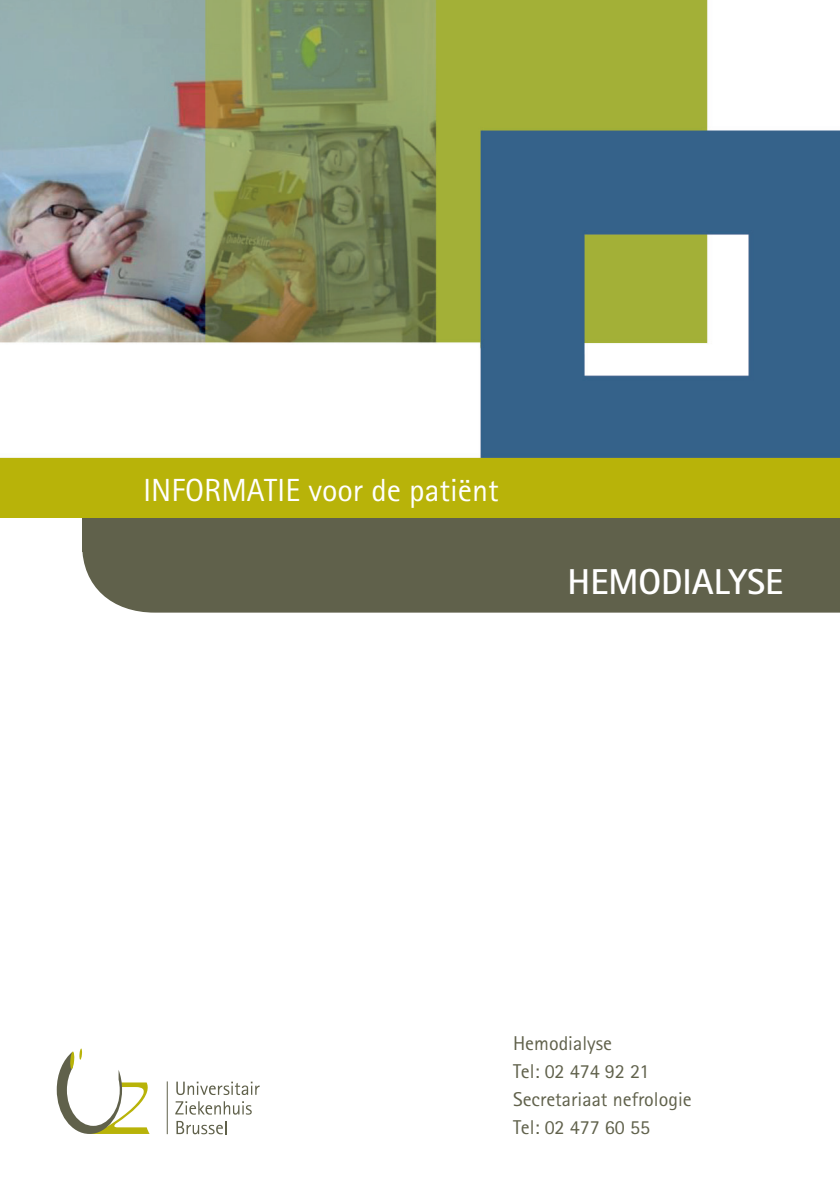
<style>
.page{position:relative;width:840px;height:1191px;background:#fff}
.page>*{position:absolute;margin:0;border:0;box-sizing:border-box;transform-origin:0 0}
.t1{font:700 36px "Rotis Sans Serif Std";color:#fff}
.t2{font:32px "Rotis Sans Serif Std";color:#fff}
.t3{font:20px "Rotis Sans Serif Std";color:#60614b}
</style>
<div class="page">
<div style="left:82px;top:510px;width:757px;height:42px;background:#60614b"></div>
<img style="left:0;top:0;width:839px;height:458px">
<div style="left:82px;top:552px;width:757px;height:60px;background:#60614b"></div>
<div style="left:0;top:458px;width:839px;height:60px;background:#b8b309"></div>
<svg style="left:57px;top:1048px;width:92px;height:86px"></svg>
<hr style="left:167px;top:1081px;width:1px;height:53px;background:#60614b">
<svg style="left:176px;top:1081px;width:83px;height:14px"></svg>
<svg style="left:175px;top:1101px;width:76px;height:13px"></svg>
<svg style="left:176px;top:1120px;width:50px;height:14px"></svg>
<p class="t2" style="left:143px;top:471px;width:357px">INFORMATIE voor de patiënt</p>
<p class="t1" style="left:567px;top:559px;width:217px">HEMODIALYSE</p>
<p class="t3" style="left:513px;top:1031px;width:100px">Hemodialyse</p>
<p class="t3" style="left:513px;top:1059px;width:138px">Tel: 02 474 92 21</p>
<p class="t3" style="left:513px;top:1087px;width:180px">Secretariaat nefrologie</p>
<p class="t3" style="left:513px;top:1115px;width:138px">Tel: 02 477 60 55</p>
</div>
